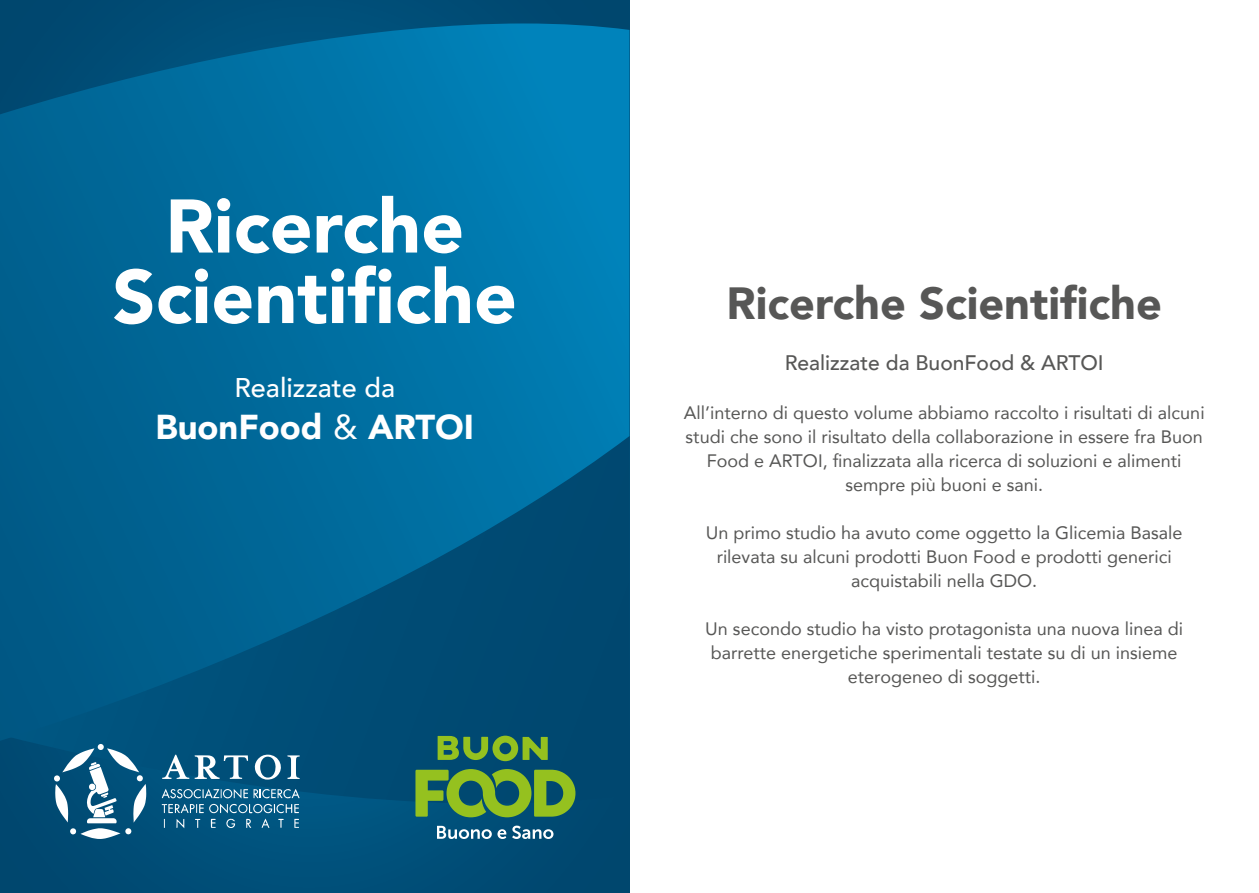
<style>
.page{position:relative;width:1259px;height:893px;background:#fff}
.page>*{position:absolute;margin:0;border:0;box-sizing:border-box;transform-origin:0 0}
.t1{font:900 75px/70.5px "Avenir";color:#fff;text-align:center}
.t2{font:900 45px "Avenir";color:#575756}
.t3{font:900 34.5px "Avenir";color:#fff}
.t4{font:500 27px "Avenir";color:#fff}
.t5{font:500 21px "Avenir";color:#575756}
.t6{font:18px/24px "Avenir";color:#575756;text-align:center}
.s1{font-weight:400}
</style>
<div class="page">
<div style="left:0;top:0;width:629px;height:893px;background:#004c75"></div>
<svg style="left:29px;top:741px;width:547px;height:76px"></svg>
<svg style="left:0;top:23px;width:629px;height:718px"></svg>
<svg style="left:55px;top:744px;width:91px;height:95px"></svg>
<svg style="left:162px;top:755px;width:27px;height:24px"></svg>
<svg style="left:195px;top:755px;width:53px;height:24px"></svg>
<svg style="left:254px;top:754px;width:46px;height:26px"></svg>
<svg style="left:162px;top:788px;width:138px;height:40px"></svg>
<svg style="left:415px;top:769px;width:160px;height:48px"></svg>
<svg style="left:437px;top:736px;width:111px;height:25px"></svg>
<svg style="left:437px;top:826px;width:116px;height:13px"></svg>
<h1 class="t1" style="left:112px;top:189px;width:406px">Ricerche<br>Scientifiche</h1>
<h3 class="t4" style="left:234px;top:365px;width:162px">Realizzate da</h3>
<h3 class="t3" style="left:155px;top:397px;width:320px">BuonFood <span class="s1">&amp;</span> ARTOI</h3>
<h2 class="t2" style="left:726px;top:265px;width:437px">Ricerche Scientifiche</h2>
<p class="t5" style="left:784px;top:344px;width:321px">Realizzate da BuonFood &amp; ARTOI</p>
<p class="t6" style="left:684px;top:400px;width:522px">All’interno di questo volume abbiamo raccolto i risultati di alcuni studi che sono il risultato della collaborazione in essere fra Buon Food e ARTOI, finalizzata alla ricerca di soluzioni e alimenti sempre più buoni e sani.</p>
<p class="t6" style="left:706px;top:520px;width:478px">Un primo studio ha avuto come oggetto la Glicemia Basale rilevata su alcuni prodotti Buon Food e prodotti generici acquistabili nella GDO.</p>
<p class="t6" style="left:705px;top:616px;width:479px">Un secondo studio ha visto protagonista una nuova linea di barrette energetiche sperimentali testate su di un insieme eterogeneo di soggetti.</p>
</div>
